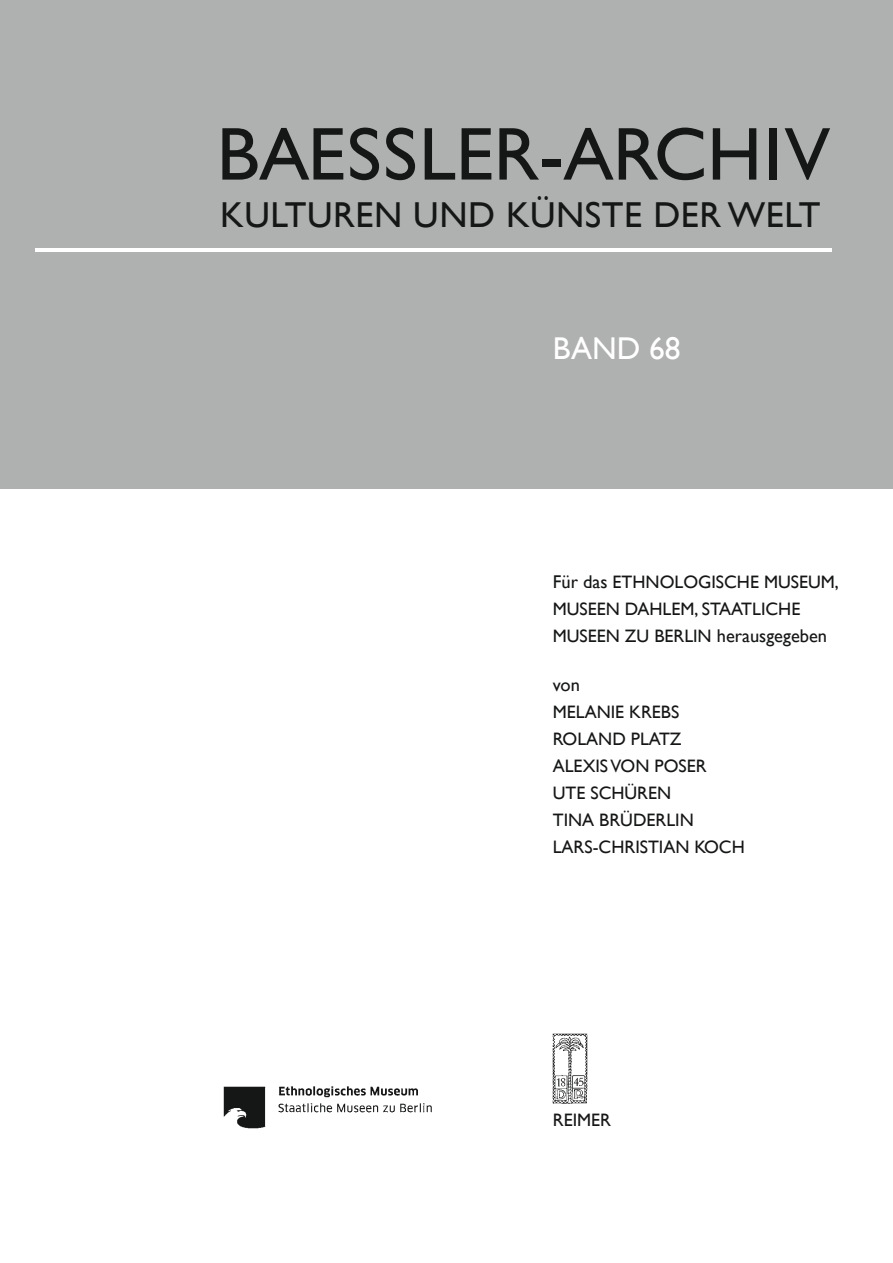
<style>
.page{position:relative;width:893px;height:1263px;background:#fff}
.page>*{position:absolute;margin:0;border:0;box-sizing:border-box;transform-origin:0 0}
.t1{font:75.3px "Gill Sans";color:#151616}
.t2{font:36px "Gill Sans";letter-spacing:.015em;color:#151616}
.t3{font:31.5px "Gill Sans";color:#fff}
.t4{font:18.45px "Gill Sans";color:#151616}
.t5{font:18px/27px "Gill Sans";color:#151616}
.s1{font-size:18.45px}
</style>
<div class="page">
<div style="left:0;top:0;width:893px;height:488px;background:#afb0b0"></div>
<img style="left:553px;top:1034px;width:35px;height:69px">
<img style="left:223px;top:1086px;width:209px;height:43px">
<hr style="left:35px;top:248px;width:796px;height:4px;background:#fff">
<h1 class="t1" style="left:217px;top:110px;width:615px">BAESSLER-ARCHIV</h1>
<h2 class="t2" style="left:220px;top:194px;width:602px">KULTUREN UND KÜNSTE DER WELT</h2>
<h3 class="t3" style="left:553px;top:330px;width:129px">BAND 68</h3>
<p class="t5" style="left:553px;top:568px;width:288px"><span class="s1">Für das</span> ETHNOLOGISCHE MUSEUM<span class="s1">,<br></span>MUSEEN DAHLEM<span class="s1">,</span> STAATLICHE<br>MUSEEN ZU BERLIN <span class="s1">herausgegeben</span></p>
<p class="t4" style="left:553px;top:674px;width:29px">von</p>
<p class="t5" style="left:553px;top:698px;width:194px">MELANIE KREBS<br>ROLAND PLATZ<br>ALEXIS VON POSER<br>UTE SCHÜREN<br>TINA BRÜDERLIN<br>LARS-CHRISTIAN KOCH</p>
<p class="t5" style="left:553px;top:1106px;width:60px">REIMER</p>
</div>
